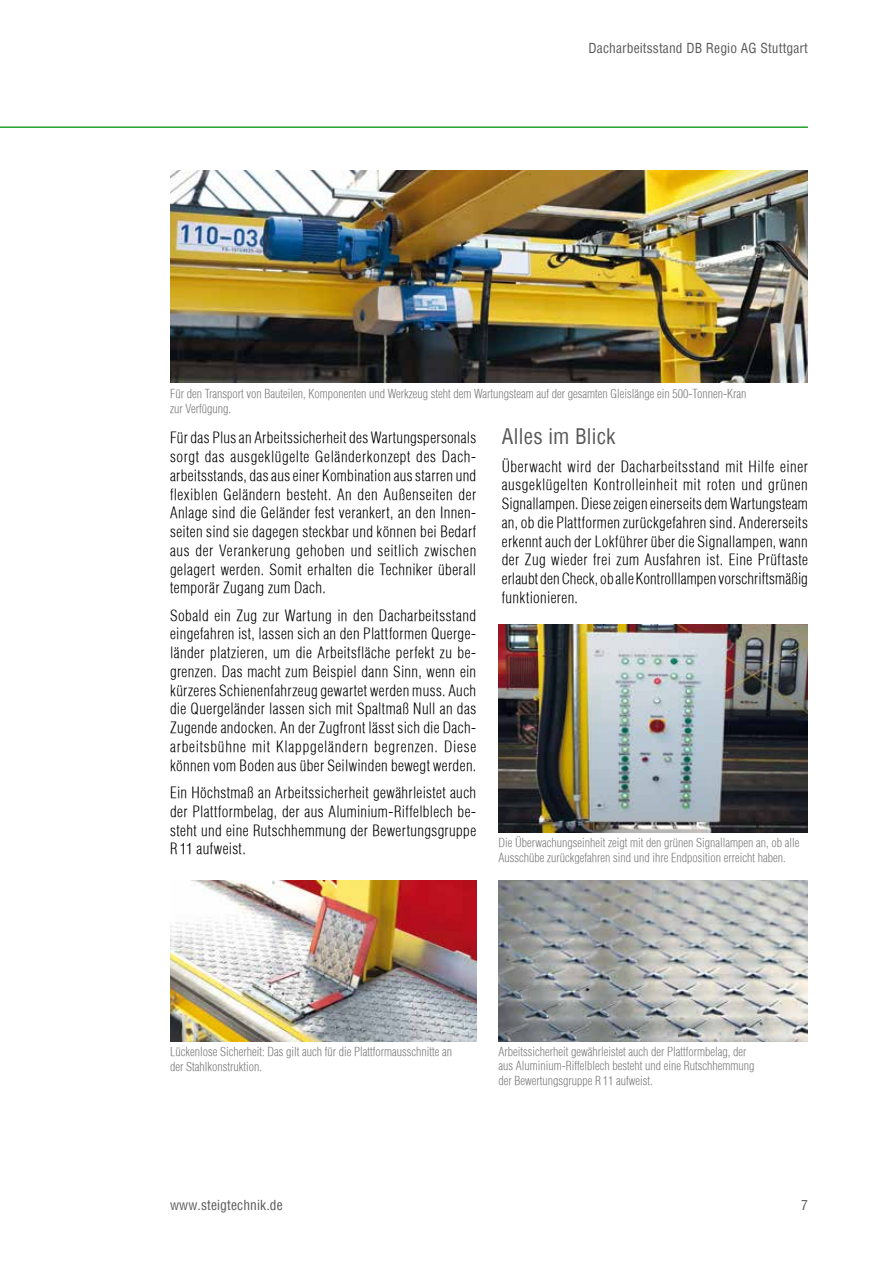
<style>
.page{position:relative;width:893px;height:1263px;background:#fff}
.page>*{position:absolute;margin:0;border:0;box-sizing:border-box;transform-origin:0 0}
.t1{font:condensed 21px "Helvetica";letter-spacing:.01em;color:#58585a}
.t2{font:300 condensed 15px/18.8px "Helvetica";letter-spacing:.025em;color:#000;text-align:justify}
.t3{font:condensed 13.5px "Helvetica";letter-spacing:.01em;color:#58585a}
.t4{font:300 condensed 12px/14.2px "Helvetica";color:#58585a}
</style>
<div class="page">
<img style="left:170px;top:170px;width:638px;height:213px">
<img style="left:499px;top:881px;width:309px;height:161px">
<img style="left:170px;top:881px;width:307px;height:161px">
<img style="left:499px;top:624px;width:309px;height:208px">
<hr style="left:0;top:126px;width:808px;height:2px;background:#1fa12e">
<p class="t3" style="left:588px;top:39px;width:221px">Dacharbeitsstand DB Regio AG Stuttgart</p>
<p class="t4" style="left:170px;top:387px;width:578px">Für den Transport von Bauteilen, Komponenten und Werkzeug steht dem Wartungsteam auf der gesamten Gleislänge ein 500-Tonnen-Kran zur Verfügung.</p>
<p class="t2" style="left:170px;top:428px;width:308px">Für das Plus an Arbeitssicherheit des Wartungspersonals sorgt das ausgeklügelte Geländerkonzept des Dach&shy;arbeitsstands, das aus einer Kombination aus starren und flexiblen Geländern besteht. An den Außenseiten der Anlage sind die Geländer fest verankert, an den Innen&shy;seiten sind sie dagegen steckbar und können bei Bedarf aus der Verankerung gehoben und seitlich zwischen gelagert werden. Somit erhalten die Techniker überall temporär Zugang zum Dach.</p>
<p class="t2" style="left:170px;top:606px;width:308px">Sobald ein Zug zur Wartung in den Dacharbeitsstand eingefahren ist, lassen sich an den Plattformen Querge&shy;länder platzieren, um die Arbeitsfläche perfekt zu be&shy;grenzen. Das macht zum Beispiel dann Sinn, wenn ein kürzeres Schienenfahrzeug gewartet werden muss. Auch die Quergeländer lassen sich mit Spaltmaß Null an das Zugende andocken. An der Zugfront lässt sich die Dach&shy;arbeitsbühne mit Klappgeländern begrenzen. Diese können vom Boden aus über Seilwinden bewegt werden.</p>
<p class="t2" style="left:170px;top:783px;width:308px">Ein Höchstmaß an Arbeitssicherheit gewährleistet auch der Plattformbelag, der aus Aluminium-Riffelblech be&shy;steht und eine Rutschhemmung der Bewertungsgruppe R 11 aufweist.</p>
<h1 class="t1" style="left:502px;top:423px;width:115px">Alles im Blick</h1>
<p class="t2" style="left:502px;top:457px;width:308px">Überwacht wird der Dacharbeitsstand mit Hilfe einer ausgeklügelten Kontrolleinheit mit roten und grünen Signallampen. Diese zeigen einerseits dem Wartungsteam an, ob die Plattformen zurückgefahren sind. Andererseits erkennt auch der Lokführer über die Signallampen, wann der Zug wieder frei zum Ausfahren ist. Eine Prüftaste erlaubt den Check, ob alle Kontrolllampen vorschriftsmäßig funktionieren.</p>
<p class="t4" style="left:499px;top:836px;width:302px">Die Überwachungseinheit zeigt mit den grünen Signallampen an, ob alle<br>Ausschübe zurückgefahren sind und ihre Endposition erreicht haben.</p>
<p class="t4" style="left:170px;top:1045px;width:283px">Lückenlose Sicherheit: Das gilt auch für die Plattformausschnitte an der Stahlkonstruktion.</p>
<p class="t3" style="left:170px;top:1196px;width:114px">www.steigtechnik.de</p>
<p class="t4" style="left:499px;top:1044px;width:257px">Arbeitssicherheit gewährleistet auch der Plattformbelag, der aus Aluminium-Riffelblech besteht und eine Rutschhemmung der Bewertungsgruppe R11 aufweist.</p>
<p class="t3" style="left:801px;top:1197px;width:8px">7</p>
</div>
